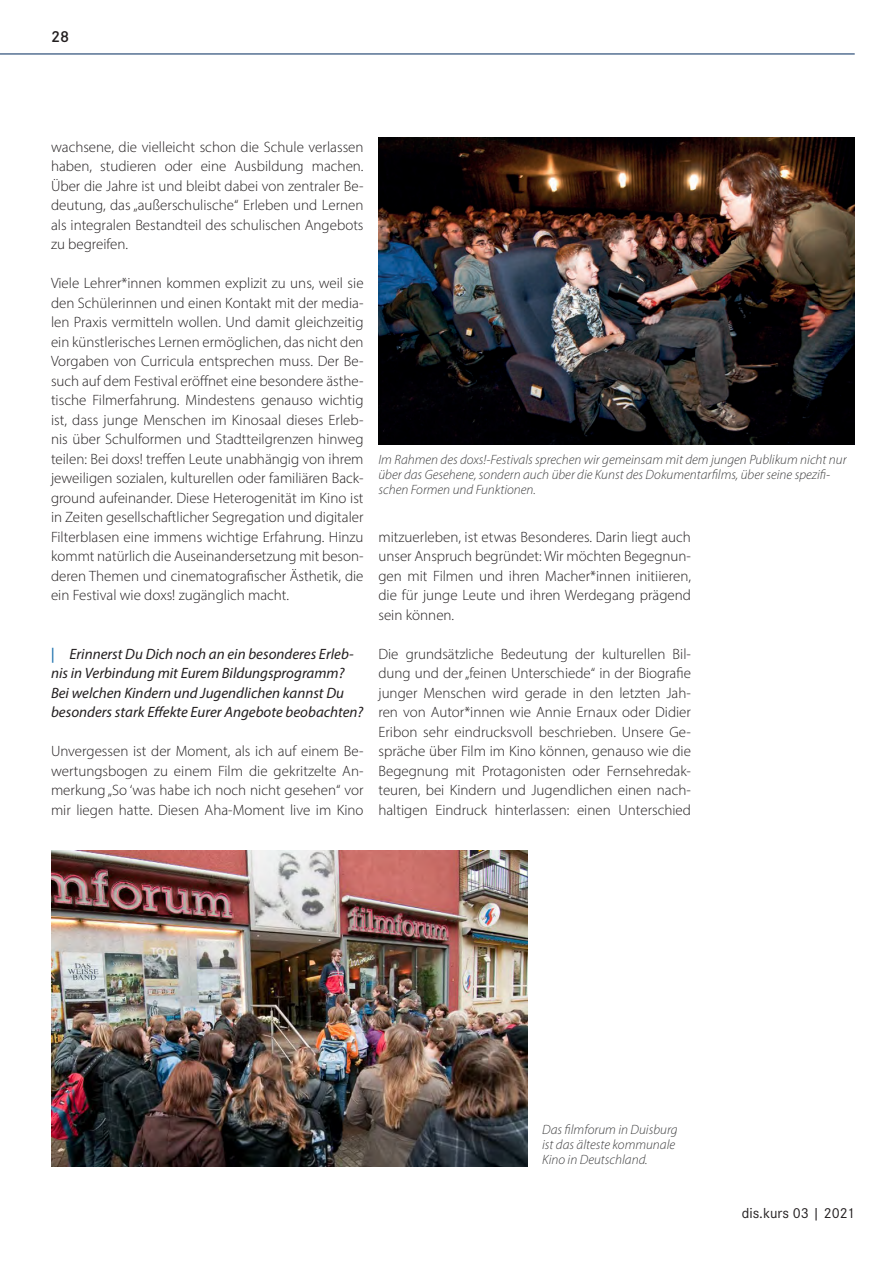
<style>
.page{position:relative;width:893px;height:1263px;background:#fff}
.page>*{position:absolute;margin:0;border:0;box-sizing:border-box;transform-origin:0 0}
.t1{font:600 16.5px "Corporate S";color:#231f20}
._01A-fliesstext{font:300 15px/19.5px "Myriad Pro";color:#231f20;text-align:justify}
._09A-frageinterview{font:italic 15px/19.5px "Myriad Pro";color:#231f20}
.t2{font:15px "Corporate S";color:#231f20}
._02C-Bildbeschr{font:italic 300 13.5px/15px "Myriad Pro";color:#3e3e3f}
.s1{font-family:"Corporate SBQ";font-weight:700;font-style:normal;color:#2073ae}
</style>
<div class="page">
<hr style="left:0;top:54px;width:855px;height:1px;background:#002a5c">
<img style="left:51px;top:850px;width:476px;height:316px">
<img style="left:378px;top:137px;width:477px;height:307px">
<p class="t1" style="left:51px;top:27px;width:20px">28</p>
<p class="_01A-fliesstext" style="left:51px;top:137px;width:314px">wachsene, die vielleicht schon die Schule verlassen haben, studieren oder eine Ausbildung machen.<br>Über die Jahre ist und bleibt dabei von zentraler Be&shy;deutung, das „außerschulische“ Erleben und Lernen als integralen Bestandteil des schulischen Angebots zu begreifen.</p>
<p class="_01A-fliesstext" style="left:51px;top:273px;width:314px">Viele Lehrer*innen kommen explizit zu uns, weil sie den Schülerinnen und einen Kontakt mit der media&shy;len Praxis vermitteln wollen. Und damit gleichzeitig ein künstlerisches Lernen ermöglichen, das nicht den Vorgaben von Curricula entsprechen muss. Der Be&shy;such auf dem Festival eröffnet eine besondere ästhe&shy;tische Filmerfahrung. Mindestens genauso wichtig ist, dass junge Menschen im Kinosaal dieses Erleb&shy;nis über Schulformen und Stadtteilgrenzen hinweg teilen: Bei doxs! treffen Leute unabhängig von ihrem jeweiligen sozialen, kulturellen oder familiären Back&shy;ground aufeinander. Diese Heterogenität im Kino ist in Zeiten gesellschaftlicher Segregation und digitaler Filterblasen eine immens wichtige Erfahrung. Hinzu kommt natürlich die Auseinandersetzung mit beson&shy;deren Themen und cinematografischer Ästhetik, die ein Festival wie doxs! zugänglich macht.</p>
<p class="_09A-frageinterview" style="left:51px;top:643px;width:314px"><span class="s1">|</span> Erinnerst Du Dich noch an ein besonderes Erleb&shy;nis in Verbindung mit Eurem Bildungsprogramm?<br>Bei welchen Kindern und Jugendlichen kannst Du besonders stark Effekte Eurer Angebote beobachten?</p>
<p class="_01A-fliesstext" style="left:51px;top:741px;width:314px">Unvergessen ist der Moment, als ich auf einem Be&shy;wertungsbogen zu einem Film die gekritzelte An&shy;merkung „So ‘was habe ich noch nicht gesehen“ vor mir liegen hatte. Diesen Aha-Moment live im Kino</p>
<p class="_02C-Bildbeschr" style="left:378px;top:452px;width:470px">Im Rahmen des doxs!-Festivals sprechen wir gemeinsam mit dem jungen Publikum nicht nur über das Gesehene, sondern auch über die Kunst des Dokumentarfilms, über seine spezifi&shy;schen Formen und Funktionen.</p>
<p class="_01A-fliesstext" style="left:378px;top:527px;width:314px">mitzuerleben, ist etwas Besonderes. Darin liegt auch unser Anspruch begründet: Wir möchten Begegnun&shy;gen mit Filmen und ihren Macher*innen initiieren, die für junge Leute und ihren Werdegang prägend sein können.</p>
<p class="_01A-fliesstext" style="left:378px;top:644px;width:314px">Die grundsätzliche Bedeutung der kulturellen Bil&shy;dung und der „feinen Unterschiede“ in der Biografie junger Menschen wird gerade in den letzten Jah&shy;ren von Autor*innen wie Annie Ernaux oder Didier Eribon sehr eindrucksvoll beschrieben. Unsere Ge&shy;spräche über Film im Kino können, genauso wie die Begegnung mit Protagonisten oder Fernsehredak&shy;teuren, bei Kindern und Jugendlichen einen nach&shy;haltigen Eindruck hinterlassen: einen Unterschied</p>
<p class="_02C-Bildbeschr" style="left:542px;top:1122px;width:137px">Das filmforum in Duisburg ist das älteste kommunale<br>Kino in Deutschland.</p>
<p class="t2" style="left:742px;top:1204px;width:114px">dis.kurs 03 | 2021</p>
</div>
